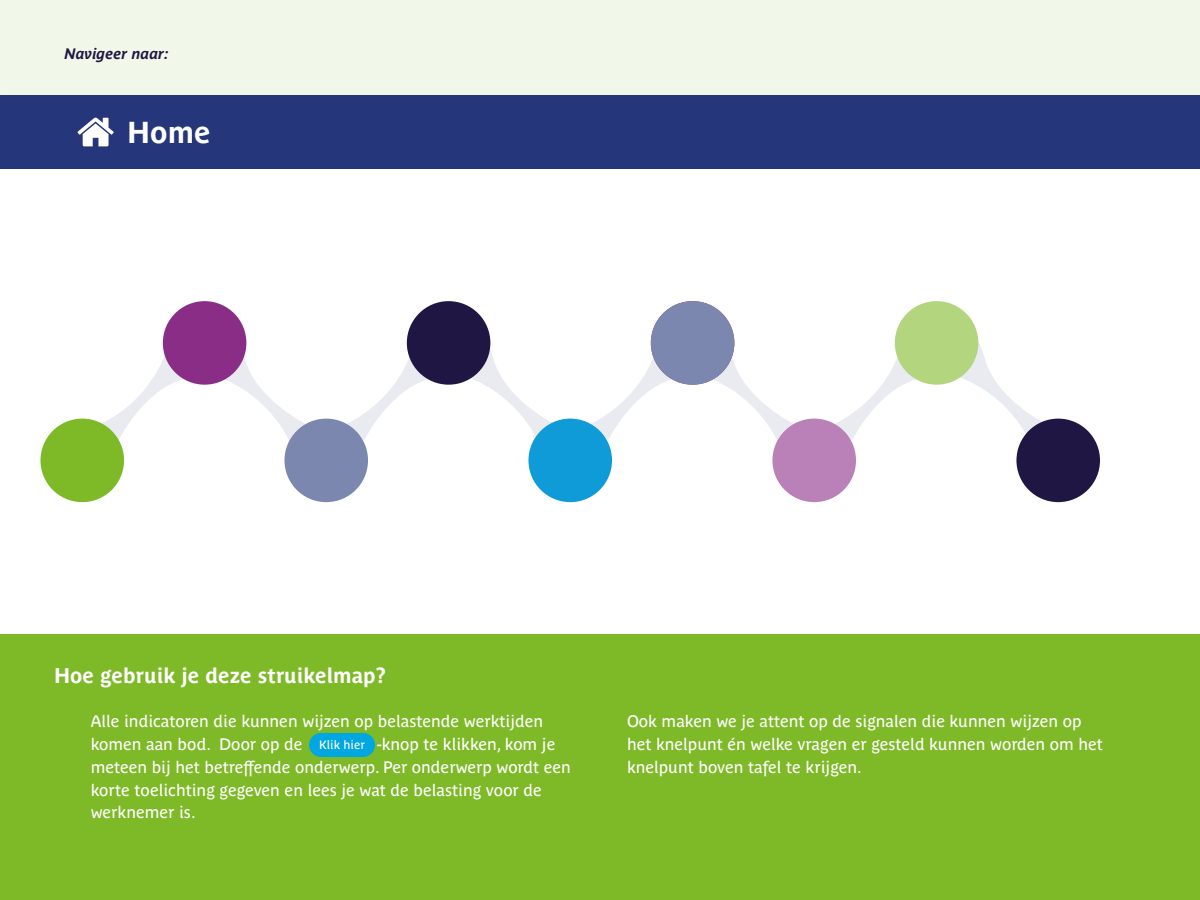
<style>
.page{position:relative;width:1200px;height:900px;background:#f2f8e9}
.page>*{position:absolute;margin:0;border:0;box-sizing:border-box;transform-origin:0 0}
.t1{font:700 30px "Parisine Plus Std";color:#fff}
.t2{font:700 21px "Parisine Plus Std";color:#fff}
.t3{font:16.5px/22.8px "Parisine Plus Std";color:#fff}
.t4{font:italic 700 15px "Parisine Plus Std";color:#1f1643}
.t5{font:12px "Parisine Plus Std";color:#fff}
</style>
<div class="page">
<div style="left:0;top:169px;width:1200px;height:465px;background:#fff"></div>
<svg style="left:100px;top:328px;width:206px;height:114px;background:#fbfcfc"></svg>
<svg style="left:468px;top:328px;width:87px;height:114px"></svg>
<svg style="left:960px;top:328px;width:87px;height:114px"></svg>
<svg style="left:346px;top:354px;width:115px;height:87px"></svg>
<svg style="left:590px;top:328px;width:204px;height:114px;background:#fbfbfc"></svg>
<svg style="left:834px;top:354px;width:115px;height:87px"></svg>
<div style="left:0;top:95px;width:1200px;height:74px;background:#25377a"></div>
<div style="left:41px;top:419px;width:83px;height:83px;background:#7eb928;border-radius:50%"></div>
<div style="left:163px;top:301px;width:83px;height:84px;background:#8a2d87;border-radius:50%"></div>
<div style="left:407px;top:301px;width:83px;height:84px;background:#1f1643;border-radius:50%"></div>
<div style="left:651px;top:301px;width:83px;height:84px;background:#7c87af;border-radius:50%"></div>
<div style="left:895px;top:301px;width:83px;height:84px;background:#b2d57e;border-radius:50%"></div>
<div style="left:284px;top:419px;width:84px;height:83px;background:#7c87af;border-radius:50%"></div>
<div style="left:528px;top:419px;width:84px;height:83px;background:#0f9bd8;border-radius:50%"></div>
<div style="left:772px;top:419px;width:84px;height:83px;background:#b981b7;border-radius:50%"></div>
<div style="left:1016px;top:419px;width:84px;height:83px;background:#1f1643;border-radius:50%"></div>
<svg style="left:78px;top:118px;width:36px;height:28px"></svg>
<div style="left:0;top:634px;width:1200px;height:266px;background:#7eb928"></div>
<div style="left:309px;top:733px;width:66px;height:24px;background:#00a7e1;border-radius:12px"></div>
<p class="t4" style="left:64px;top:46px;width:106px">Navigeer naar:</p>
<h1 class="t1" style="left:127px;top:115px;width:85px">Home</h1>
<p class="t2" style="left:54px;top:664px;width:334px">Hoe gebruik je deze struikelmap?</p>
<p class="t3" style="left:91px;top:710px;width:454px">Alle indicatoren die kunnen wijzen op belastende werktijden komen aan bod. Door op de</p>
<p class="t3" style="left:91px;top:733px;width:482px;text-indent:286px">-knop te klikken, kom je meteen bij het betreffende onderwerp. Per onderwerp wordt een korte toelichting gegeven en lees je wat de belasting voor de werknemer is.</p>
<p class="t5" style="left:319px;top:738px;width:47px">Klik hier</p>
<p class="t3" style="left:627px;top:710px;width:477px">Ook maken we je attent op de signalen die kunnen wijzen op het knelpunt én welke vragen er gesteld kunnen worden om het knelpunt boven tafel te krijgen.</p>
</div>
